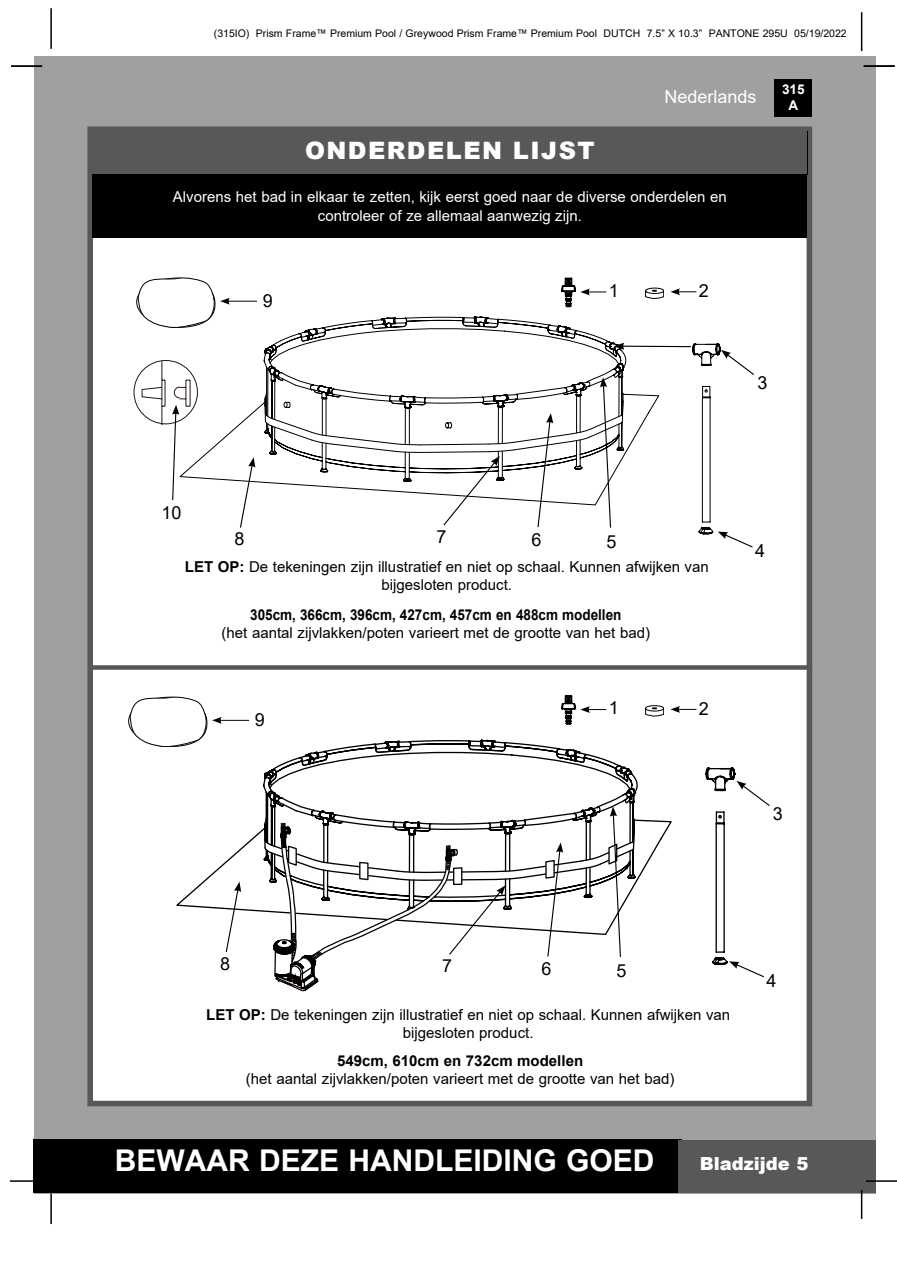
<style>
.page{position:relative;width:897px;height:1264px;background:#fff}
.page>*{position:absolute;margin:0;border:0;box-sizing:border-box;transform-origin:0 0}
.t1{font:700 30px "Arial";color:#fff}
.t2{font:900 24px "Arial";letter-spacing:.06em;color:#fff}
.t3{font:18px "Arial";color:#000}
.t4{font:18px "Arial";color:#fff}
.t5{font:900 18px "Arial";color:#fff}
.t6{font:15px/18px "Arial";color:#000;text-align:center}
.t7{font:15px/19.5px "Arial";color:#fff;text-align:center}
.t8{font:700 15px "Arial";color:#000;scale:.9 1}
.t9{font:700 15px "Arial";color:#000}
.t10{font:700 13.5px/16.2px "Arial";color:#fff;text-align:center}
.t11{font:10.5px "Arial";color:#000}
.s1{font-weight:700}
</style>
<div class="page">
<div style="left:34px;top:56px;width:841px;height:1137px;background:#9fa0a0"></div>
<div style="left:774px;top:79px;width:38px;height:38px;background:#000"></div>
<hr style="left:50px;top:8px;width:2px;height:41px;background:#000">
<hr style="left:860px;top:12px;width:2px;height:39px;background:#000">
<div style="left:33px;top:1140px;width:648px;height:53px;background:#000"></div>
<div style="left:678px;top:1140px;width:197px;height:53px;background:#595757"></div>
<hr style="left:865px;top:1180px;width:31px;height:1px;background:#000">
<hr style="left:860px;top:1189px;width:2px;height:30px;background:#000">
<hr style="left:50px;top:1193px;width:2px;height:31px;background:#000">
<hr style="left:10px;top:1180px;width:31px;height:1px;background:#000">
<div style="left:87px;top:126px;width:725px;height:980px;background:#fff;border:6px solid #595757"></div>
<hr style="left:863px;top:65px;width:31px;height:2px;background:#000">
<hr style="left:11px;top:65px;width:31px;height:2px;background:#000">
<div style="left:92px;top:131px;width:715px;height:44px;background:#595757"></div>
<div style="left:92px;top:174px;width:715px;height:64px;background:#000"></div>
<div style="left:89px;top:665px;width:723px;height:5px;background:#595757"></div>
<svg style="left:692px;top:343px;width:28px;height:191px"></svg>
<svg style="left:720px;top:350px;width:34px;height:25px"></svg>
<svg style="left:717px;top:531px;width:36px;height:17px"></svg>
<svg style="left:133px;top:360px;width:65px;height:141px"></svg>
<svg style="left:264px;top:316px;width:427px;height:212px"></svg>
<svg style="left:239px;top:457px;width:16px;height:71px"></svg>
<hr style="left:227px;top:301px;width:30px;height:1px;background:#000">
<svg style="left:136px;top:278px;width:94px;height:50px"></svg>
<svg style="left:561px;top:277px;width:45px;height:30px"></svg>
<svg style="left:670px;top:288px;width:26px;height:7px"></svg>
<svg style="left:645px;top:288px;width:18px;height:11px"></svg>
<svg style="left:705px;top:767px;width:30px;height:198px"></svg>
<svg style="left:176px;top:779px;width:496px;height:133px"></svg>
<svg style="left:225px;top:881px;width:16px;height:71px"></svg>
<svg style="left:736px;top:781px;width:34px;height:25px"></svg>
<svg style="left:729px;top:961px;width:35px;height:17px"></svg>
<hr style="left:219px;top:720px;width:30px;height:1px;background:#000">
<svg style="left:128px;top:697px;width:93px;height:50px"></svg>
<svg style="left:263px;top:695px;width:373px;height:296px"></svg>
<svg style="left:670px;top:706px;width:26px;height:7px"></svg>
<svg style="left:645px;top:705px;width:18px;height:11px"></svg>
<p class="t11" style="left:214px;top:26px;width:634px">(315IO) Prism Frame™ Premium Pool / Greywood Prism Frame™ Premium Pool DUTCH 7.5” X 10.3” PANTONE 295U 05/19/2022</p>
<p class="t4" style="left:664px;top:84px;width:94px">Nederlands</p>
<h2 class="t2" style="left:305px;top:133px;width:291px">ONDERDELEN LIJST</h2>
<p class="t7" style="left:173px;top:186px;width:555px">Alvorens het bad in elkaar te zetten, kijk eerst goed naar de diverse onderdelen en controleer of ze allemaal aanwezig zijn.</p>
<p class="t3" style="left:263px;top:288px;width:12px">9</p>
<p class="t3" style="left:608px;top:278px;width:12px">1</p>
<p class="t3" style="left:698px;top:279px;width:12px">2</p>
<p class="t10" style="left:782px;top:81px;width:24px">315<br>A</p>
<p class="t3" style="left:757px;top:370px;width:12px">3</p>
<p class="t3" style="left:161px;top:500px;width:22px">10</p>
<p class="t3" style="left:234px;top:526px;width:12px">8</p>
<p class="t3" style="left:436px;top:524px;width:12px">7</p>
<p class="t3" style="left:531px;top:527px;width:12px">6</p>
<p class="t3" style="left:606px;top:529px;width:12px">5</p>
<p class="t6" style="left:185px;top:557px;width:525px"><span class="s1">LET OP:</span> De tekeningen zijn illustratief en niet op schaal. Kunnen afwijken van bijgesloten product.</p>
<p class="t8" style="left:250px;top:604px;width:414px">305cm, 366cm, 396cm, 427cm, 457cm en 488cm modellen</p>
<p class="t6" style="left:221px;top:624px;width:430px">(het aantal zijvlakken/poten varieert met de grootte van het bad)</p>
<p class="t3" style="left:255px;top:707px;width:12px">9</p>
<p class="t3" style="left:608px;top:695px;width:12px">1</p>
<p class="t3" style="left:698px;top:696px;width:12px">2</p>
<p class="t3" style="left:755px;top:538px;width:12px">4</p>
<p class="t3" style="left:772px;top:801px;width:12px">3</p>
<p class="t3" style="left:220px;top:951px;width:12px">8</p>
<p class="t3" style="left:442px;top:953px;width:12px">7</p>
<p class="t3" style="left:541px;top:956px;width:12px">6</p>
<p class="t3" style="left:616px;top:958px;width:12px">5</p>
<p class="t6" style="left:206px;top:1006px;width:525px"><span class="s1">LET OP:</span> De tekeningen zijn illustratief en niet op schaal. Kunnen afwijken van bijgesloten product.</p>
<p class="t9" style="left:337px;top:1050px;width:247px">549cm, 610cm en 732cm modellen</p>
<p class="t6" style="left:246px;top:1069px;width:430px">(het aantal zijvlakken/poten varieert met de grootte van het bad)</p>
<p class="t3" style="left:766px;top:968px;width:12px">4</p>
<h1 class="t1" style="left:115px;top:1139px;width:541px">BEWAAR DEZE HANDLEIDING GOED</h1>
<p class="t5" style="left:699px;top:1150px;width:110px">Bladzijde 5</p>
</div>
